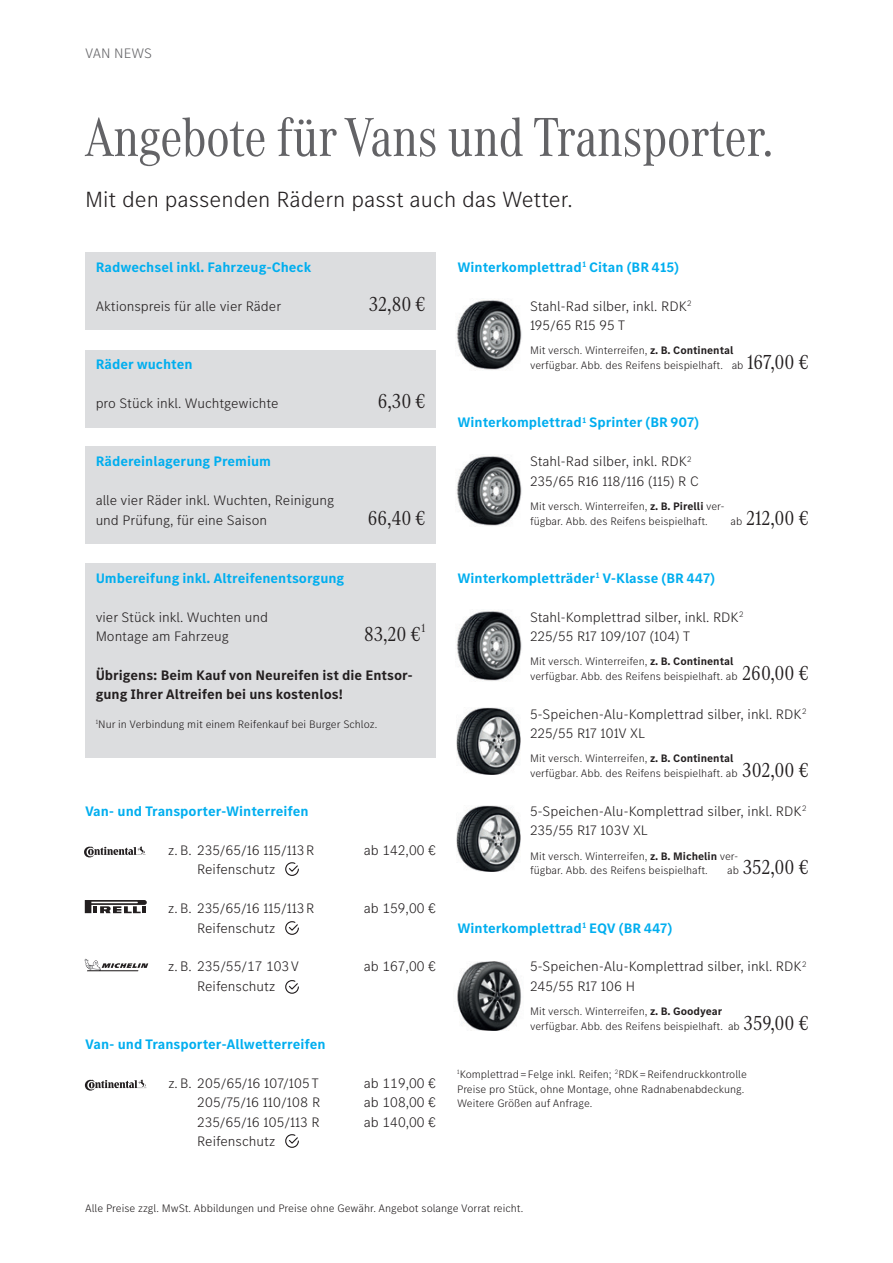
<style>
.page{position:relative;width:893px;height:1263px;background:#fff}
.page>*{position:absolute;margin:0;border:0;box-sizing:border-box;transform-origin:0 0}
.t1{font:57px "MB Corpo A Title Cond";color:#636366}
.t2{font:300 22.8px "MB Corpo S Text";color:#231f20}
.t3{font:21px "MB Corpo A Text Cond";color:#231f20}
.t4{font:300 14.25px/19.5px "MB Corpo S Text";color:#231f20}
.t5{font:700 14.25px "MB Corpo S Text";color:#00aeef}
.t6{font:300 14.25px "MB Corpo S Text Office";color:#231f20}
.t7{font:700 14.25px/19.4px "MB Corpo S Text";color:#231f20}
.t8{font:300 14.25px "MB Corpo S Text";color:#636366}
.t9{font:300 11.25px/14.9px "MB Corpo S Text";color:#231f20}
.s1{font-family:"MB Corpo S Text"}
.s2{font-weight:700}
.s3{font-family:"MB Corpo A Text Cond";font-weight:400;font-size:21px}
.s4{font-family:"MB Corpo S Text";font-weight:300;font-size:11.25px}
</style>
<div class="page">
<div style="left:85px;top:253px;width:351px;height:77px;background:#dcdddf"></div>
<div style="left:85px;top:350px;width:351px;height:77px;background:#dcdddf"></div>
<div style="left:85px;top:447px;width:351px;height:97px;background:#dcdddf"></div>
<div style="left:85px;top:563px;width:351px;height:195px;background:#dcdddf"></div>
<svg style="left:285px;top:862px;width:14px;height:14px"></svg>
<svg style="left:285px;top:1134px;width:14px;height:14px"></svg>
<svg style="left:285px;top:921px;width:14px;height:14px"></svg>
<svg style="left:285px;top:980px;width:14px;height:14px"></svg>
<svg style="left:84px;top:846px;width:62px;height:11px"></svg>
<svg style="left:85px;top:1079px;width:61px;height:11px"></svg>
<svg style="left:85px;top:900px;width:62px;height:13px"></svg>
<img style="left:85px;top:958px;width:63px;height:14px">
<img style="left:456px;top:300px;width:66px;height:70px">
<img style="left:456px;top:456px;width:66px;height:70px">
<img style="left:456px;top:611px;width:66px;height:70px">
<img style="left:457px;top:708px;width:63px;height:66px">
<img style="left:457px;top:805px;width:63px;height:66px">
<img style="left:457px;top:962px;width:65px;height:68px">
<p class="t8" style="left:85px;top:44px;width:69px">VAN NEWS</p>
<h1 class="t1" style="left:85px;top:100px;width:689px">Angebote für Vans und Transporter.</h1>
<h2 class="t2" style="left:85px;top:184px;width:489px">Mit den passenden Rädern passt auch das Wetter.</h2>
<p class="t5" style="left:96px;top:258px;width:217px">Radwechsel inkl. Fahrzeug-Check</p>
<p class="t4" style="left:96px;top:296px;width:187px">Aktionspreis für alle vier Räder</p>
<h3 class="t3" style="left:369px;top:290px;width:58px">32,80 €</h3>
<p class="t5" style="left:96px;top:355px;width:98px">Räder wuchten</p>
<p class="t4" style="left:96px;top:393px;width:184px">pro Stück inkl. Wuchtgewichte</p>
<h3 class="t3" style="left:378px;top:387px;width:49px">6,30 €</h3>
<p class="t5" style="left:96px;top:452px;width:177px">Rädereinlagerung Premium</p>
<p class="t4" style="left:96px;top:490px;width:240px">alle vier Räder inkl. Wuchten, Reinigung und Prüfung, für eine Saison</p>
<h3 class="t3" style="left:368px;top:504px;width:59px">66,40 €</h3>
<p class="t5" style="left:96px;top:569px;width:250px">Umbereifung inkl. Altreifenentsorgung</p>
<p class="t4" style="left:96px;top:607px;width:174px">vier Stück inkl. Wuchten und<br>Montage am Fahrzeug</p>
<h3 class="t3" style="left:364px;top:620px;width:63px">83,20 €<sup>1</sup></h3>
<p class="t7" style="left:96px;top:665px;width:319px">Übrigens: Beim Kauf von Neureifen ist die Entsor&shy;gung Ihrer Altreifen bei uns kostenlos!</p>
<p class="t9" style="left:96px;top:716px;width:283px"><sup>1</sup>Nur in Verbindung mit einem Reifenkauf bei Burger Schloz.</p>
<p class="t5" style="left:85px;top:802px;width:225px">Van- und Transporter-Winterreifen</p>
<p class="t4" style="left:168px;top:840px;width:148px">z. B. 235/65/16 115/113 R</p>
<p class="t6" style="left:364px;top:841px;width:74px"><span class="s1">ab</span> 142,00 €</p>
<p class="t4" style="left:197px;top:859px;width:79px">Reifenschutz</p>
<p class="t4" style="left:168px;top:898px;width:148px">z. B. 235/65/16 115/113 R</p>
<p class="t6" style="left:364px;top:899px;width:74px"><span class="s1">ab</span> 159,00 €</p>
<p class="t4" style="left:197px;top:917px;width:79px">Reifenschutz</p>
<p class="t6" style="left:168px;top:957px;width:132px">z. B. 235/55/17 103V</p>
<p class="t6" style="left:364px;top:957px;width:74px">ab 167,00 €</p>
<p class="t6" style="left:197px;top:977px;width:79px">Reifenschutz</p>
<p class="t5" style="left:85px;top:1035px;width:242px">Van- und Transporter-Allwetterreifen</p>
<p class="t4" style="left:168px;top:1073px;width:152px">z. B. 205/65/16 107/105 T</p>
<p class="t6" style="left:364px;top:1074px;width:74px"><span class="s1">ab</span> 119,00 €</p>
<p class="t4" style="left:197px;top:1092px;width:124px">205/75/16 110/108 R</p>
<p class="t6" style="left:364px;top:1093px;width:74px"><span class="s1">ab</span> 108,00 €</p>
<p class="t4" style="left:197px;top:1112px;width:124px">235/65/16 105/113 R</p>
<p class="t6" style="left:364px;top:1113px;width:74px"><span class="s1">ab</span> 140,00 €</p>
<p class="t4" style="left:197px;top:1131px;width:79px">Reifenschutz</p>
<p class="t5" style="left:457px;top:258px;width:223px">Winterkomplettrad<sup>1</sup> Citan (BR 415)</p>
<p class="t4" style="left:530px;top:296px;width:163px">Stahl-Rad silber, inkl. RDK<sup>2<br></sup>195/65 R15 95 T</p>
<p class="t9" style="left:530px;top:343px;width:280px">Mit versch. Winterreifen, <span class="s2">z. B. Continental<br></span>verfügbar. Abb. des Reifens beispielhaft. ab <span class="s3">167,00 €</span></p>
<p class="t5" style="left:457px;top:413px;width:243px">Winterkomplettrad<sup>1</sup> Sprinter (BR 907)</p>
<p class="t4" style="left:530px;top:451px;width:170px">Stahl-Rad silber, inkl. RDK<sup>2<br></sup>235/65 R16 118/116 (115) R C</p>
<p class="t9" style="left:530px;top:498px;width:196px">Mit versch. Winterreifen, <span class="s2">z. B. Pirelli</span> ver&shy;fügbar. Abb. des Reifens beispielhaft.</p>
<h3 class="t3" style="left:730px;top:504px;width:79px"><span class="s4">ab</span> 212,00 €</h3>
<p class="t5" style="left:457px;top:569px;width:259px">Winterkompletträder<sup>1</sup> V-Klasse (BR 447)</p>
<p class="t4" style="left:530px;top:606px;width:215px">Stahl-Komplettrad silber, inkl. RDK<sup>2<br></sup>225/55 R17 109/107 (104) T</p>
<p class="t9" style="left:530px;top:654px;width:280px">Mit versch. Winterreifen, <span class="s2">z. B. Continental<br></span>verfügbar. Abb. des Reifens beispielhaft. ab <span class="s3">260,00 €</span></p>
<p class="t4" style="left:530px;top:704px;width:278px">5-Speichen-Alu-Komplettrad silber, inkl. RDK<sup>2<br></sup>225/55 R17 101V XL</p>
<p class="t9" style="left:530px;top:751px;width:280px">Mit versch. Winterreifen, <span class="s2">z. B. Continental<br></span>verfügbar. Abb. des Reifens beispielhaft. ab <span class="s3">302,00 €</span></p>
<p class="t4" style="left:530px;top:801px;width:278px">5-Speichen-Alu-Komplettrad silber, inkl. RDK<sup>2<br></sup>235/55 R17 103V XL</p>
<p class="t9" style="left:530px;top:848px;width:210px">Mit versch. Winterreifen, <span class="s2">z. B. Michelin</span> ver&shy;fügbar. Abb. des Reifens beispielhaft.</p>
<h3 class="t3" style="left:727px;top:853px;width:83px"><span class="s4">ab</span> 352,00 €</h3>
<p class="t5" style="left:457px;top:918px;width:216px">Winterkomplettrad<sup>1</sup> EQV (BR 447)</p>
<p class="t4" style="left:530px;top:956px;width:278px">5-Speichen-Alu-Komplettrad silber, inkl. RDK<sup>2<br></sup>245/55 R17 106 H</p>
<p class="t9" style="left:530px;top:1003px;width:280px">Mit versch. Winterreifen, <span class="s2">z. B. Goodyear<br></span>verfügbar. Abb. des Reifens beispielhaft. ab <span class="s3">359,00 €</span></p>
<p class="t9" style="left:457px;top:1066px;width:291px"><sup>1</sup>Komplettrad = Felge inkl. Reifen; <sup>2</sup>RDK = Reifendruckkontrolle<br>Preise pro Stück, ohne Montage, ohne Radnabenabdeckung.<br>Weitere Größen auf Anfrage.</p>
<p class="t9" style="left:85px;top:1200px;width:440px">Alle Preise zzgl. MwSt. Abbildungen und Preise ohne Gewähr. Angebot solange Vorrat reicht.</p>
</div>
